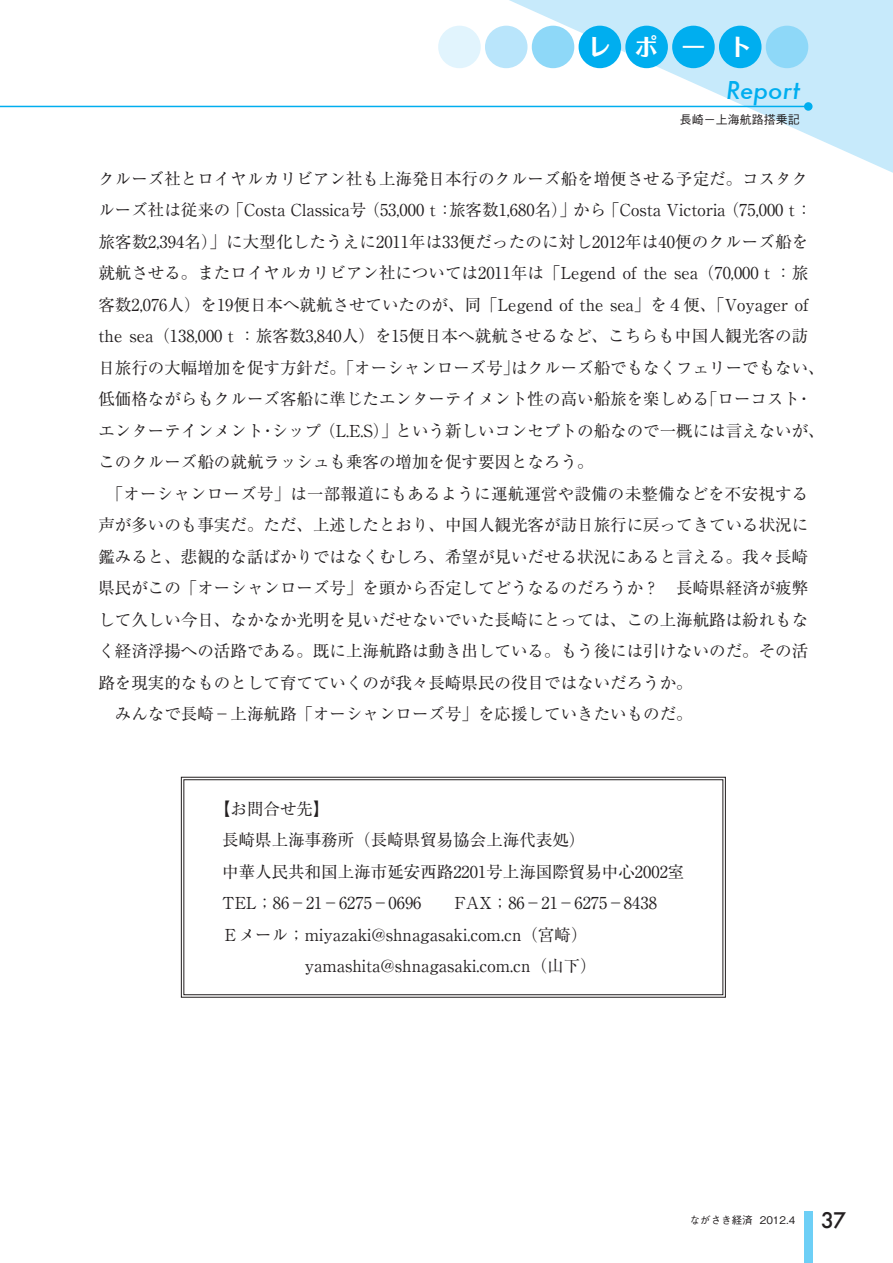
<style>
.page{position:relative;width:893px;height:1263px;background:#fff}
.page>*{position:absolute;margin:0;border:0;box-sizing:border-box;transform-origin:0 0}
.t1{font:italic 500 24px "Futura";color:#00aeef}
.t2{font:24px "Folk Pro Bold 90 pv RKSJ H";color:#fff}
.t3{font:16.5px/31.5px "Ryumin Pro Regular 90 pv RKSJ H";color:#231f20}
.t4{font:12px "Gothic BBB Pro Medium 90 pv RKSJ H";color:#231f20}
.t5{font:10.5px "Gothic BBB Pro Medium 90 pv RKSJ H";color:#231f20}
.s1{font-family:"Futura";font-weight:500;font-size:21px}
</style>
<div class="page">
<svg style="left:480px;top:0;width:412px;height:172px"></svg>
<div style="left:765px;top:26px;width:43px;height:42px;background:#8ed8f8;border-radius:50%"></div>
<div style="left:719px;top:26px;width:42px;height:42px;background:#00aeef;border-radius:50%"></div>
<div style="left:672px;top:26px;width:42px;height:42px;background:#00aeef;border-radius:50%"></div>
<div style="left:625px;top:26px;width:43px;height:42px;background:#00aeef;border-radius:50%"></div>
<div style="left:578px;top:26px;width:43px;height:42px;background:#00aeef;border-radius:50%"></div>
<div style="left:531px;top:26px;width:43px;height:42px;background:#8ed8f8;border-radius:50%"></div>
<div style="left:485px;top:26px;width:42px;height:42px;background:#b9e5fb;border-radius:50%"></div>
<div style="left:438px;top:26px;width:42px;height:42px;background:#e1f4fd;border-radius:50%"></div>
<div style="left:804px;top:102px;width:8px;height:9px;background:#00aeef;border-radius:50%"></div>
<hr style="left:0;top:106px;width:808px;height:1px;background:#00aeef">
<div style="left:804px;top:1212px;width:8px;height:51px;background:#6dcff6"></div>
<svg style="left:181px;top:777px;width:544px;height:221px"></svg>
<div style="left:183px;top:779px;width:540px;height:216px;border:1px solid #231f20"></div>
<p class="t2" style="left:634px;top:38px;width:72px">ポ ー</p>
<p class="t2" style="left:588px;top:38px;width:25px">レ</p>
<p class="t2" style="left:728px;top:38px;width:25px">ト</p>
<p class="t1" style="left:726px;top:74px;width:75px">Report</p>
<p class="t4" style="left:679px;top:115px;width:121px">長崎－上海航路搭乗記</p>
<p class="t3" style="left:98px;top:165px;width:711px">クルーズ社とロイヤルカリビアン社も上海発日本行のクルーズ船を増便させる予定だ。コスタク</p>
<p class="t3" style="left:98px;top:197px;width:715px">ルーズ社は従来の「Costa Classica号（53,000ｔ：旅客数1,680名）」から「Costa Victoria（75,000ｔ：</p>
<p class="t3" style="left:98px;top:228px;width:711px">旅客数2,394名）」に大型化したうえに2011年は33便だったのに対し2012年は40便のクルーズ船を</p>
<p class="t3" style="left:98px;top:260px;width:711px">就航させる。またロイヤルカリビアン社については2011年は「Legend of the sea（70,000ｔ：旅</p>
<p class="t3" style="left:98px;top:291px;width:711px">客数2,076人）を19便日本へ就航させていたのが、同「Legend of the sea」を４便、「Voyager of</p>
<p class="t3" style="left:98px;top:323px;width:711px">the sea（138,000ｔ：旅客数3,840人）を15便日本へ就航させるなど、こちらも中国人観光客の訪</p>
<p class="t3" style="left:98px;top:354px;width:727px">日旅行の大幅増加を促す方針だ。「オーシャンローズ号」はクルーズ船でもなくフェリーでもない、</p>
<p class="t3" style="left:98px;top:386px;width:715px">低価格ながらもクルーズ客船に準じたエンターテイメント性の高い船旅を楽しめる「ローコスト・</p>
<p class="t3" style="left:98px;top:417px;width:727px">エンターテインメント・シップ（L.E.S）」という新しいコンセプトの船なので一概には言えないが、</p>
<p class="t3" style="left:98px;top:449px;width:496px">このクルーズ船の就航ラッシュも乗客の増加を促す要因となろう。</p>
<p class="t3" style="left:107px;top:480px;width:703px">「オーシャンローズ号」は一部報道にもあるように運航運営や設備の未整備などを不安視する</p>
<p class="t3" style="left:98px;top:512px;width:711px">声が多いのも事実だ。ただ、上述したとおり、中国人観光客が訪日旅行に戻ってきている状況に</p>
<p class="t3" style="left:98px;top:543px;width:711px">鑑みると、悲観的な話ばかりではなくむしろ、希望が見いだせる状況にあると言える。我々長崎</p>
<p class="t3" style="left:98px;top:575px;width:711px">県民がこの「オーシャンローズ号」を頭から否定してどうなるのだろうか？　長崎県経済が疲弊</p>
<p class="t3" style="left:98px;top:606px;width:711px">して久しい今日、なかなか光明を見いだせないでいた長崎にとっては、この上海航路は紛れもな</p>
<p class="t3" style="left:98px;top:638px;width:711px">く経済浮揚への活路である。既に上海航路は動き出している。もう後には引けないのだ。その活</p>
<p class="t3" style="left:98px;top:669px;width:595px">路を現実的なものとして育てていくのが我々長崎県民の役目ではないだろうか。</p>
<p class="t3" style="left:98px;top:701px;width:595px">　みんなで長崎－上海航路「オーシャンローズ号」を応援していきたいものだ。</p>
<p class="t3" style="left:222px;top:795px;width:463px;text-indent:-8px">【お問合せ先】<br>長崎県上海事務所（長崎県貿易協会上海代表処）<br>中華人民共和国上海市延安西路2201号上海国際貿易中心2002室TEL；86－21－6275－0696　　FAX；86－21－6275－8438<br>Ｅメール；miyazaki@shnagasaki.com.cn（宮崎）<br>　　　　　yamashita@shnagasaki.com.cn（山下）</p>
<p class="t5" style="left:689px;top:1217px;width:158px">ながさき経済 2012.4 <span class="s1">37</span></p>
</div>
